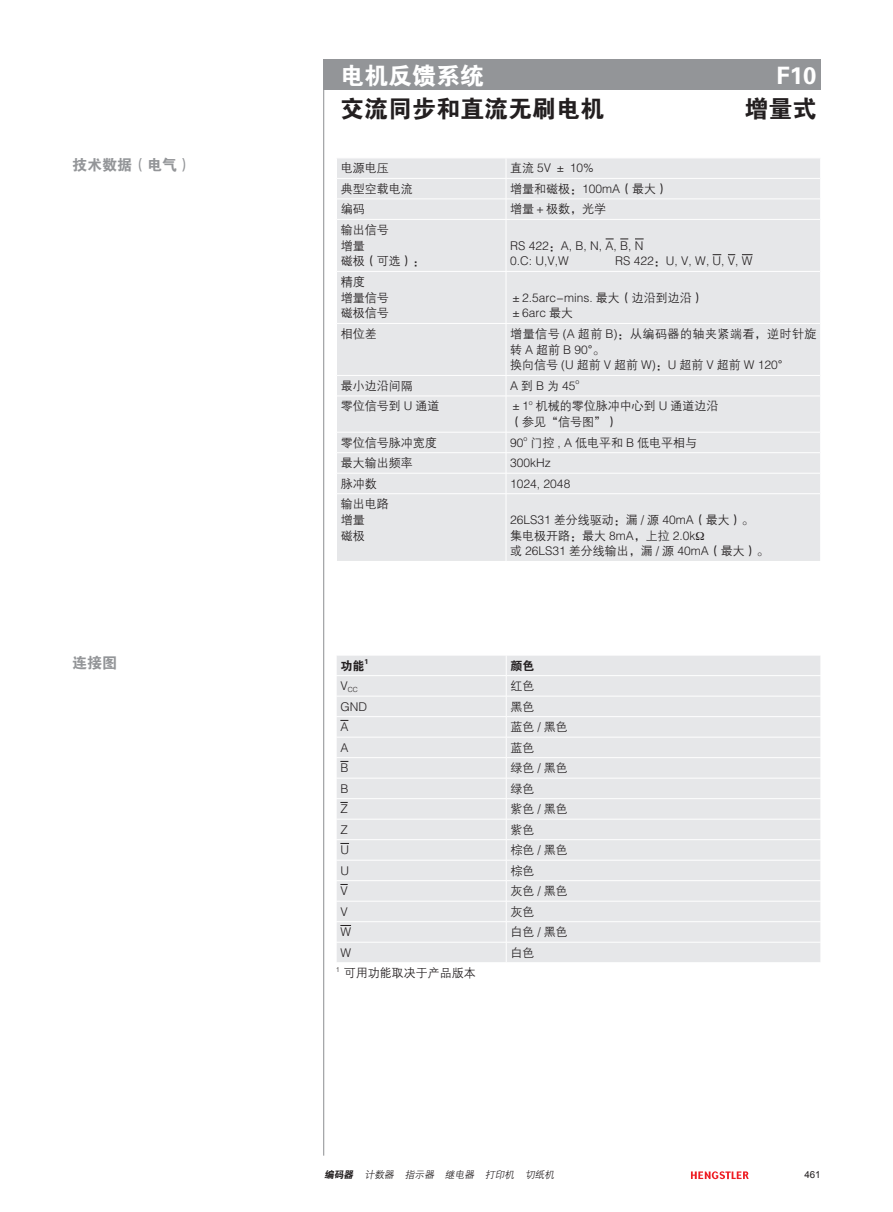
<style>
.page{position:relative;width:893px;height:1212px;background:#fff}
.page>*{position:absolute;margin:0;border:0;box-sizing:border-box;transform-origin:0 0}
.t1{font:24px "FZDHTJW GB1 0";color:#231f20}
.t2{font:24px "FZDHTJW GB1 0";color:#fff}
.t3{font:15px "FZDHTJW GB1 0";color:#939598}
.t4{font:12px/15.8px "FZZDXJW GB1 0";color:#231f20}
.t5{font:12px/15.8px "FZZDXJW GB1 0";letter-spacing:.04em;color:#231f20}
.t6{font:12px "FZDHTJW GB1 0";color:#231f20}
.t7{font:italic 9.75px "FZZDXJW GB1 0";color:#231f20}
.t8{font:9.75px "Arial";color:#231f20}
.t9{font:7.05px "FZZDXJW GB1 0";color:#231f20}
.t10{font:7.05px "FZDHTJW GB1 0";color:#231f20}
.s1{font-family:"Arial"}
.s2{font-family:"FZDHTJW GB1 0"}
</style>
<div class="page">
<div style="left:323px;top:60px;width:498px;height:30px;background:#939598"></div>
<svg style="left:691px;top:1171px;width:58px;height:8px"></svg>
<hr style="left:323px;top:60px;width:1px;height:1095px;background:#939598">
<div style="left:337px;top:158px;width:483px;height:403px;background:#e6e7e9"></div>
<hr style="left:337px;top:178px;width:169px;height:1px;background:#fff">
<hr style="left:506px;top:178px;width:314px;height:1px;background:#fff">
<hr style="left:337px;top:199px;width:169px;height:1px;background:#fff">
<hr style="left:506px;top:199px;width:314px;height:1px;background:#fff">
<svg style="left:506px;top:158px;width:1px;height:61px"></svg>
<hr style="left:337px;top:219px;width:169px;height:1px;background:#fff">
<hr style="left:506px;top:219px;width:314px;height:1px;background:#fff">
<hr style="left:506px;top:220px;width:1px;height:51px;background:#fff">
<hr style="left:337px;top:271px;width:169px;height:1px;background:#fff">
<hr style="left:506px;top:271px;width:314px;height:1px;background:#fff">
<hr style="left:506px;top:272px;width:1px;height:51px;background:#fff">
<hr style="left:337px;top:323px;width:169px;height:1px;background:#fff">
<hr style="left:506px;top:323px;width:314px;height:1px;background:#fff">
<hr style="left:506px;top:324px;width:1px;height:51px;background:#fff">
<hr style="left:337px;top:375px;width:169px;height:1px;background:#fff">
<hr style="left:506px;top:375px;width:314px;height:1px;background:#fff">
<svg style="left:506px;top:376px;width:1px;height:20px"></svg>
<hr style="left:337px;top:396px;width:169px;height:1px;background:#fff">
<hr style="left:506px;top:396px;width:314px;height:1px;background:#fff">
<hr style="left:506px;top:396px;width:1px;height:36px;background:#fff">
<hr style="left:337px;top:432px;width:169px;height:1px;background:#fff">
<hr style="left:506px;top:432px;width:314px;height:1px;background:#fff">
<hr style="left:337px;top:452px;width:169px;height:1px;background:#fff">
<hr style="left:506px;top:452px;width:314px;height:1px;background:#fff">
<hr style="left:337px;top:473px;width:169px;height:1px;background:#fff">
<hr style="left:506px;top:473px;width:314px;height:1px;background:#fff">
<svg style="left:506px;top:433px;width:1px;height:60px"></svg>
<hr style="left:337px;top:493px;width:169px;height:1px;background:#fff">
<hr style="left:506px;top:493px;width:314px;height:1px;background:#fff">
<hr style="left:506px;top:494px;width:1px;height:67px;background:#fff">
<div style="left:351px;top:656px;width:469px;height:306px;background:#e6e7e9"></div>
<hr style="left:336px;top:675px;width:170px;height:1px;background:#fff">
<hr style="left:506px;top:675px;width:315px;height:1px;background:#fff">
<hr style="left:336px;top:696px;width:170px;height:1px;background:#fff">
<hr style="left:506px;top:696px;width:315px;height:1px;background:#fff">
<hr style="left:336px;top:716px;width:170px;height:1px;background:#fff">
<hr style="left:506px;top:716px;width:315px;height:1px;background:#fff">
<hr style="left:336px;top:737px;width:170px;height:1px;background:#fff">
<hr style="left:506px;top:737px;width:315px;height:1px;background:#fff">
<hr style="left:336px;top:757px;width:170px;height:1px;background:#fff">
<hr style="left:506px;top:757px;width:315px;height:1px;background:#fff">
<hr style="left:336px;top:778px;width:170px;height:1px;background:#fff">
<hr style="left:506px;top:778px;width:315px;height:1px;background:#fff">
<hr style="left:336px;top:798px;width:170px;height:1px;background:#fff">
<hr style="left:506px;top:798px;width:315px;height:1px;background:#fff">
<hr style="left:336px;top:819px;width:170px;height:1px;background:#fff">
<hr style="left:506px;top:819px;width:315px;height:1px;background:#fff">
<hr style="left:336px;top:839px;width:170px;height:1px;background:#fff">
<hr style="left:506px;top:839px;width:315px;height:1px;background:#fff">
<hr style="left:336px;top:860px;width:170px;height:1px;background:#fff">
<hr style="left:506px;top:860px;width:315px;height:1px;background:#fff">
<hr style="left:336px;top:880px;width:170px;height:1px;background:#fff">
<hr style="left:506px;top:880px;width:315px;height:1px;background:#fff">
<hr style="left:336px;top:901px;width:170px;height:1px;background:#fff">
<hr style="left:506px;top:901px;width:315px;height:1px;background:#fff">
<hr style="left:336px;top:921px;width:170px;height:1px;background:#fff">
<hr style="left:506px;top:921px;width:315px;height:1px;background:#fff">
<hr style="left:336px;top:942px;width:170px;height:1px;background:#fff">
<hr style="left:506px;top:942px;width:315px;height:1px;background:#fff">
<svg style="left:506px;top:656px;width:1px;height:306px"></svg>
<div style="left:337px;top:656px;width:14px;height:306px;background:#e6e7e9"></div>
<svg style="left:696px;top:532px;width:8px;height:8px"></svg>
<p class="t3" style="left:72px;top:157px;width:121px">技术数据（电气）</p>
<p class="t3" style="left:72px;top:654px;width:46px">连接图</p>
<h1 class="t2" style="left:340px;top:63px;width:145px">电机反馈系统</h1>
<h1 class="t2" style="left:776px;top:63px;width:41px">F10</h1>
<h1 class="t1" style="left:340px;top:95px;width:265px">交流同步和直流无刷电机</h1>
<h1 class="t1" style="left:744px;top:95px;width:73px">增量式</h1>
<p class="t4" style="left:341px;top:161px;width:49px">电源电压</p>
<p class="t4" style="left:510px;top:161px;width:85px">直流 5V ± 10%</p>
<p class="t4" style="left:341px;top:181px;width:73px">典型空载电流</p>
<p class="t4" style="left:510px;top:181px;width:160px">增量和磁极：100mA（最大）</p>
<p class="t4" style="left:341px;top:202px;width:25px">编码</p>
<p class="t4" style="left:510px;top:202px;width:97px">增量＋极数，光学</p>
<p class="t4" style="left:341px;top:222px;width:85px">输出信号<br>增量<br>磁极（可选）：</p>
<p class="t4" style="left:510px;top:238px;width:135px">RS 422：A, B, N, A, B, N<br>0.C: U,V,W</p>
<p class="t4" style="left:615px;top:254px;width:139px">RS 422：U, V, W, U, V, W</p>
<p class="t4" style="left:341px;top:274px;width:50px">精度<br>增量信号磁极信号</p>
<p class="t4" style="left:510px;top:290px;width:195px">±2.5arc-mins. 最大（边沿到边沿）±6arc 最大</p>
<p class="t4" style="left:341px;top:326px;width:37px">相位差</p>
<p class="t5" style="left:510px;top:326px;width:308px">增量信号 (A 超前 B)：从编码器的轴夹紧端看，逆时针旋转 A 超前 B 90<span class="s1">°</span>。<br>换向信号 (U 超前 V 超前 W)：U 超前 V 超前 W 120<span class="s1">°</span></p>
<p class="t4" style="left:341px;top:378px;width:74px">最小边沿间隔</p>
<p class="t4" style="left:510px;top:378px;width:67px">A到B为45</p>
<p class="t9" style="left:576px;top:378px;width:5px">o</p>
<p class="t4" style="left:341px;top:399px;width:100px">零位信号到 U 通道</p>
<p class="t4" style="left:510px;top:399px;width:20px">±1</p>
<p class="t9" style="left:529px;top:398px;width:5px">o</p>
<p class="t4" style="left:510px;top:399px;width:210px;text-indent:26px">机械的零位脉冲中心到 U 通道边沿（参见“信号图”）</p>
<p class="t4" style="left:341px;top:435px;width:97px">零位信号脉冲宽度</p>
<p class="t4" style="left:510px;top:435px;width:15px">90</p>
<p class="t9" style="left:524px;top:435px;width:5px">o</p>
<p class="t4" style="left:530px;top:435px;width:168px">门控 , A 低电平和 B 低电平相与</p>
<p class="t4" style="left:341px;top:455px;width:73px">最大输出频率</p>
<p class="t4" style="left:510px;top:455px;width:42px">300kHz</p>
<p class="t4" style="left:341px;top:476px;width:37px">脉冲数</p>
<p class="t4" style="left:510px;top:476px;width:62px">1024, 2048</p>
<p class="t4" style="left:341px;top:496px;width:49px">输出电路增量<br>磁极</p>
<p class="t4" style="left:510px;top:512px;width:260px">26LS31 差分线驱动：漏 / 源 40mA（最大）。<br>集电极开路：最大 8mA，上拉 2.0k<br>或 26LS31 差分线输出，漏 / 源 40mA（最大）。</p>
<p class="t6" style="left:340px;top:659px;width:25px">功能</p>
<p class="t10" style="left:364px;top:657px;width:5px">1</p>
<p class="t6" style="left:510px;top:659px;width:25px">颜色</p>
<p class="t9" style="left:340px;top:686px;width:19px"><sup>V</sup>CC</p>
<p class="t4" style="left:510px;top:678px;width:25px">红色</p>
<p class="t4" style="left:340px;top:699px;width:28px">GND</p>
<p class="t4" style="left:510px;top:699px;width:25px">黑色</p>
<p class="t4" style="left:340px;top:719px;width:10px">A</p>
<p class="t4" style="left:510px;top:719px;width:59px">蓝色 / 黑色</p>
<p class="t4" style="left:340px;top:740px;width:10px">A</p>
<p class="t4" style="left:510px;top:740px;width:25px">蓝色</p>
<p class="t4" style="left:340px;top:760px;width:10px">B</p>
<p class="t4" style="left:510px;top:760px;width:59px">绿色 / 黑色</p>
<p class="t4" style="left:340px;top:781px;width:10px">B</p>
<p class="t4" style="left:510px;top:781px;width:25px">绿色</p>
<p class="t4" style="left:340px;top:801px;width:9px">Z</p>
<p class="t4" style="left:510px;top:801px;width:59px">紫色 / 黑色</p>
<p class="t4" style="left:340px;top:822px;width:9px">Z</p>
<p class="t4" style="left:510px;top:822px;width:25px">紫色</p>
<p class="t4" style="left:340px;top:842px;width:10px">U</p>
<p class="t4" style="left:510px;top:842px;width:59px">棕色 / 黑色</p>
<p class="t4" style="left:340px;top:863px;width:10px">U</p>
<p class="t4" style="left:510px;top:863px;width:25px">棕色</p>
<p class="t4" style="left:340px;top:883px;width:9px">V</p>
<p class="t4" style="left:510px;top:883px;width:59px">灰色 / 黑色</p>
<p class="t4" style="left:340px;top:904px;width:9px">V</p>
<p class="t4" style="left:510px;top:904px;width:25px">灰色</p>
<p class="t4" style="left:340px;top:924px;width:12px">W</p>
<p class="t4" style="left:510px;top:924px;width:59px">白色 / 黑色</p>
<p class="t4" style="left:340px;top:945px;width:12px">W</p>
<p class="t4" style="left:510px;top:945px;width:25px">白色</p>
<p class="t9" style="left:336px;top:965px;width:5px">1</p>
<p class="t4" style="left:344px;top:966px;width:133px">可用功能取决于产品版本</p>
<p class="t7" style="left:324px;top:1169px;width:234px"><span class="s2">编码器</span> 计数器 指示器 继电器 打印机 切纸机</p>
<p class="t8" style="left:804px;top:1168px;width:18px">461</p>
</div>
